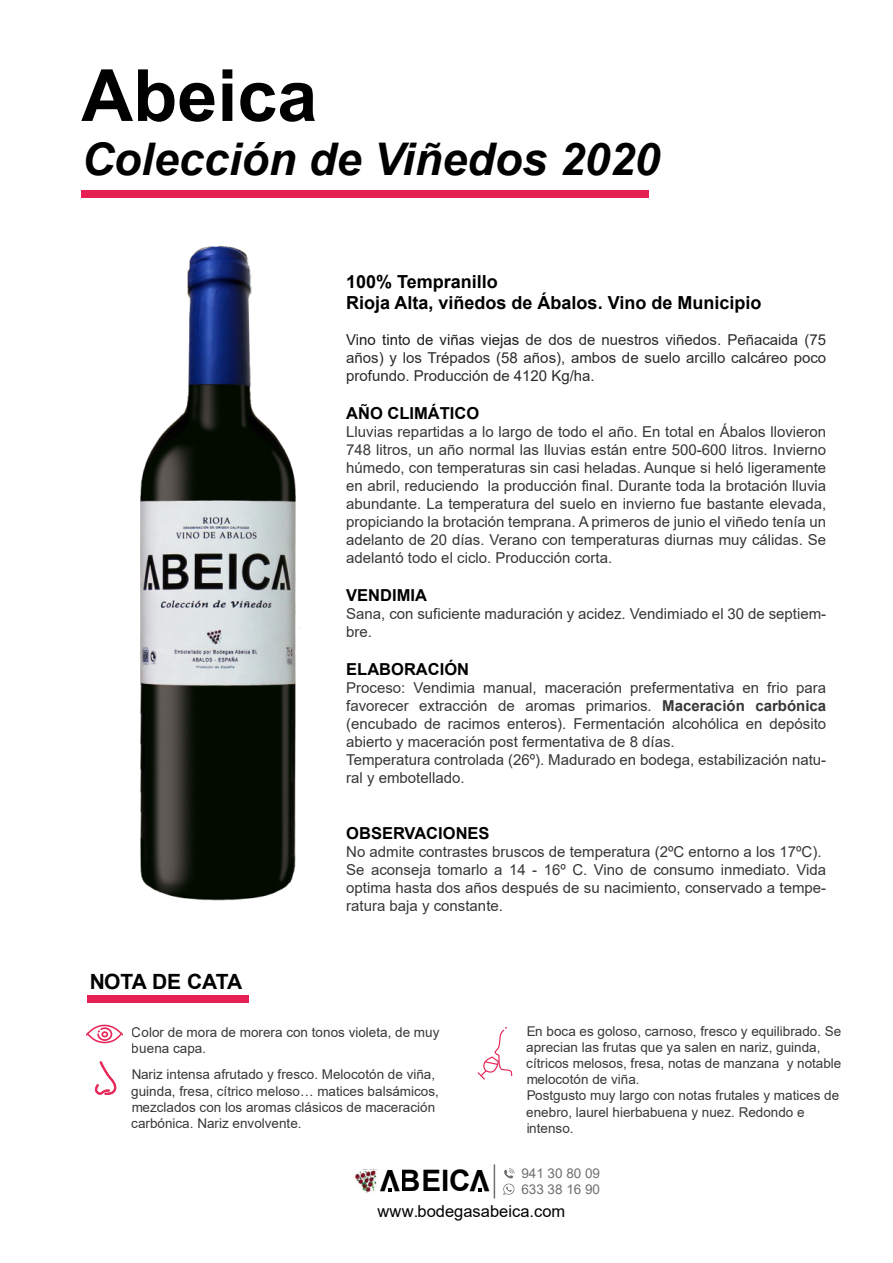
<style>
.page{position:relative;width:893px;height:1263px;background:#fff}
.page>*{position:absolute;margin:0;border:0;box-sizing:border-box;transform-origin:0 0}
.t1{font:700 72px "Arial";color:#000}
.t2{font:italic 700 45px "Arial";color:#000}
.t3{font:700 29.55px "Arial";color:#000}
.t4{font:700 21px "Arial";color:#010202}
.t5{font:700 18px/21.6px "Arial";color:#000}
.t6{font:700 16.5px "Arial";color:#000}
.t7{font:16.5px "Arial";color:#010202}
.t8{font:15px/18px "Arial";color:#383736}
.t9{font:15px/18px "Arial";color:#2b2b2b;text-align:justify}
.t10{font:13.5px/16.2px "Arial";color:#383837}
.t11{font:13.5px "Arial";color:#706f6f}
.s1{color:#1d1d1b}
.s2{font-weight:700}
</style>
<div class="page">
<div style="left:87px;top:995px;width:161px;height:7px;background:#e61f54"></div>
<svg style="left:95px;top:1061px;width:21px;height:34px"></svg>
<svg style="left:85px;top:1024px;width:38px;height:20px"></svg>
<svg style="left:477px;top:1027px;width:36px;height:53px"></svg>
<hr style="left:494px;top:1164px;width:1px;height:34px;background:#706f6f">
<svg style="left:388px;top:1188px;width:4px;height:4px"></svg>
<svg style="left:478px;top:1188px;width:3px;height:4px"></svg>
<img style="left:354px;top:1169px;width:23px;height:24px">
<svg style="left:503px;top:1168px;width:12px;height:27px"></svg>
<div style="left:81px;top:190px;width:568px;height:8px;background:#e61f54"></div>
<img style="left:139px;top:245px;width:157px;height:656px">
<h1 class="t1" style="left:81px;top:45px;width:238px">Abeica</h1>
<h2 class="t2" style="left:81px;top:129px;width:580px">Colección de Viñedos 2020</h2>
<p class="t5" style="left:346px;top:271px;width:417px">100% Tempranillo<br>Rioja Alta, viñedos de Ábalos. Vino de Municipio</p>
<p class="t9" style="left:346px;top:331px;width:481px"><span class="s1">Vino tinto de viñas viejas</span> de dos de nuestros viñedos. Peñacaida (75 años) y los Trépados (58 años), ambos de suelo arcillo calcáreo poco profundo. Producción de 4120 Kg/ha.</p>
<p class="t6" style="left:346px;top:402px;width:134px">AÑO CLIMÁTICO</p>
<p class="t8" style="left:346px;top:423px;width:481px;text-align:justify">Lluvias repartidas a lo largo de todo el año. En total en Ábalos llovieron 748 litros, un año normal las lluvias están entre 500-600 litros. Invierno húmedo, con temperaturas sin casi heladas. Aunque si heló ligeramente en abril, reduciendo la producción final. Durante toda la brotación lluvia abundante. La temperatura del suelo en invierno fue bastante elevada, propiciando la brotación temprana. A primeros de junio el viñedo tenía un adelanto de 20 días. Verano con temperaturas diurnas muy cálidas. Se adelantó todo el ciclo. Producción corta.</p>
<p class="t6" style="left:346px;top:583px;width:82px">VENDIMIA</p>
<p class="t8" style="left:346px;top:605px;width:481px">Sana, con suficiente maduración y acidez. Vendimiado el 30 de septiem&shy;bre.</p>
<p class="t6" style="left:346px;top:657px;width:124px">ELABORACIÓN</p>
<p class="t8" style="left:346px;top:678px;width:481px">Proceso: Vendimia manual, maceración prefermentativa en frio para favorecer extracción de aromas primarios. <span class="s2">Maceración carbónica </span>(encubado de racimos enteros). Fermentación alcohólica en depósito abierto y maceración post fermentativa de 8 días.<br>Temperatura controlada (26º). Madurado en bodega, estabilización natu&shy;ral y embotellado.</p>
<h3 class="t4" style="left:89px;top:967px;width:155px">NOTA DE CATA</h3>
<p class="t6" style="left:346px;top:821px;width:145px">OBSERVACIONES</p>
<p class="t8" style="left:346px;top:842px;width:481px">No admite contrastes bruscos de temperatura (2ºC entorno a los 17ºC).<br>Se aconseja tomarlo a 14 - 16º C. Vino de consumo inmediato. Vida optima hasta dos años después de su nacimiento, conservado a tempe&shy;ratura baja y constante.</p>
<p class="t10" style="left:132px;top:1023px;width:309px">Color de mora de morera con tonos violeta, de muy buena capa.</p>
<p class="t10" style="left:131px;top:1066px;width:309px">Nariz intensa afrutado y fresco. Melocotón de viña, guinda, fresa, cítrico meloso… matices balsámicos, mezclados con los aromas clásicos de maceración carbónica. Nariz envolvente.</p>
<p class="t10" style="left:526px;top:1023px;width:317px">En boca es goloso, carnoso, fresco y equilibrado. Se aprecian las frutas que ya salen en nariz, guinda, cítricos melosos, fresa, notas de manzana y notable melocotón de viña.<br>Postgusto muy largo con notas frutales y matices de enebro, laurel hierbabuena y nuez. Redondo e intenso.</p>
<h3 class="t3" style="left:400px;top:1160px;width:72px">BEIC</h3>
<h3 class="t3" style="left:400px;top:1202px;width:21px;rotate:-180deg">V</h3>
<h3 class="t3" style="left:489px;top:1202px;width:21px;rotate:-180deg">V</h3>
<p class="t11" style="left:521px;top:1164px;width:80px">941 30 80 09</p>
<p class="t11" style="left:521px;top:1180px;width:80px">633 38 16 90</p>
<p class="t7" style="left:377px;top:1199px;width:189px">www.bodegasabeica.com</p>
</div>
